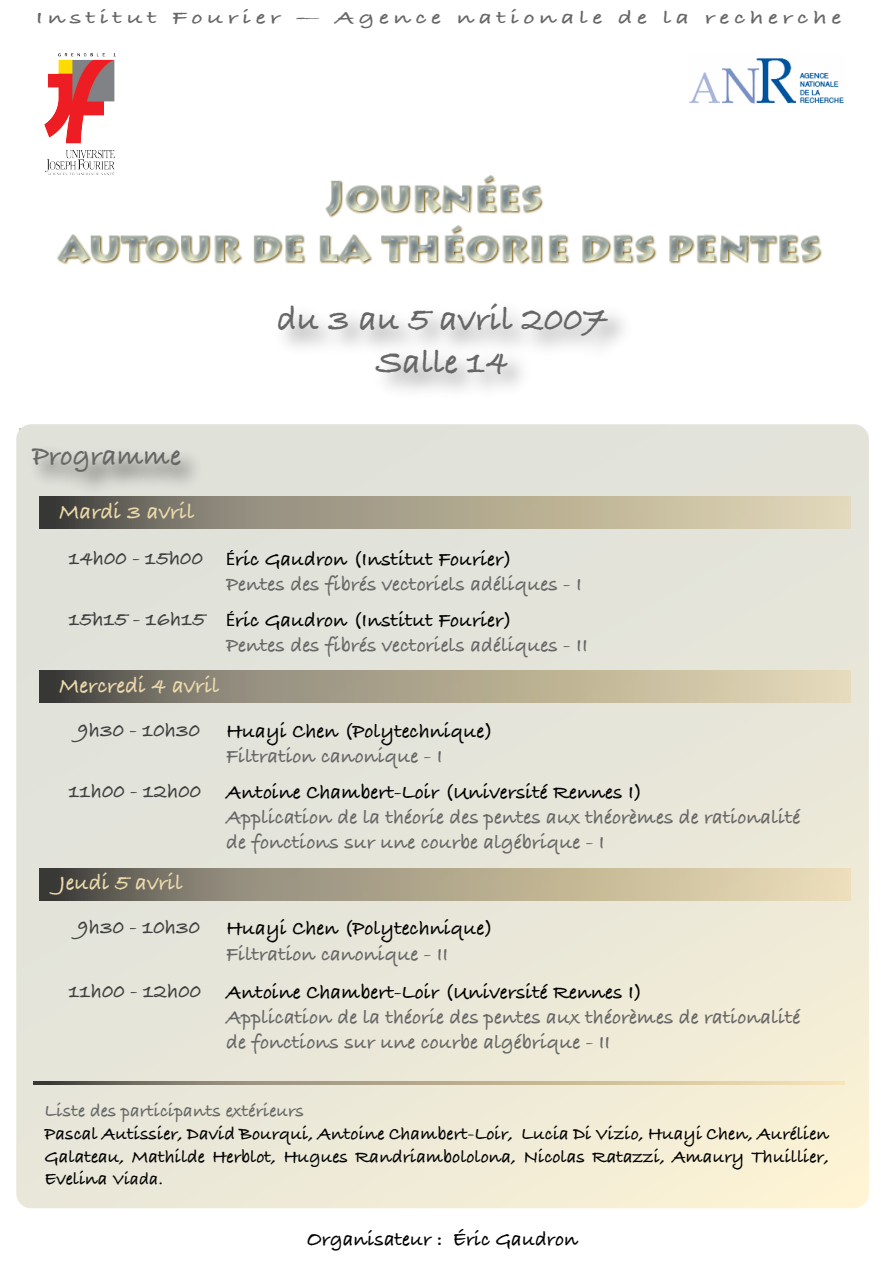
<style>
.page{position:relative;width:893px;height:1263px;background:#fff}
.page>*{position:absolute;margin:0;border:0;box-sizing:border-box;transform-origin:0 0}
.t1{font:35.7px/42.9px "Bradley Hand ITCTT Bold";color:#666;text-align:center}
.t2{font:29.4px "Bradley Hand ITCTT Bold";color:#666665}
.t3{font:23.1px "Bradley Hand ITCTT Bold";color:#ecdaab}
.t4{font:21px/25.2px "Bradley Hand ITCTT Bold";color:#666}
.t5{font:21px/25.2px "Bradley Hand ITCTT Bold";color:#000}
.t6{font:19.65px "Bradley Hand ITCTT Bold";letter-spacing:.17em;color:#666;scale:1.33 1}
.t7{font:18.9px/22.6px "Bradley Hand ITCTT Bold";color:#000;text-align:justify}
.t8{font:18.9px "Bradley Hand ITCTT Bold";color:#666}
.s1{color:#3f3f3f}
.s2{font-family:"Myriad";font-size:18px;color:#000}
.s3{color:#000}
.s4{color:#666}
.s5{font-size:17.85px}
</style>
<div class="page">
<img style="left:689px;top:58px;width:155px;height:46px">
<img style="left:44px;top:53px;width:71px;height:122px">
<img style="left:57px;top:176px;width:765px;height:89px">
<div style="left:16px;top:424px;width:853px;height:784px;background:linear-gradient(to right,#e0e1d8,#ede9d7);border-radius:15px"></div>
<svg style="left:39px;top:496px;width:812px;height:32px;background:#aca58e"></svg>
<svg style="left:39px;top:671px;width:812px;height:32px;background:#a79f89"></svg>
<svg style="left:39px;top:868px;width:812px;height:32px;background:#aaa188"></svg>
<img style="left:20px;top:428px;width:194px;height:81px">
<svg style="left:33px;top:1081px;width:811px;height:3px;background:#afa488"></svg>
<p class="t6" style="left:36px;top:3px;width:607px">Institut Fourier — Agence nationale de la recherche</p>
<h2 class="t2" style="left:32px;top:433px;width:151px">Programme</h2>
<p class="t3" style="left:59px;top:494px;width:137px">Mardi 3 avril</p>
<h1 class="t1" style="left:277px;top:296px;width:332px">du 3 au 5 avril 2007<br>Salle 14</h1>
<p class="t4" style="left:226px;top:545px;width:357px;text-indent:-158px"><span class="s1">14h00 - 15h00</span> <span class="s2">É</span><span class="s3">ric Gaudron (Institut Fourier)<br></span>Pentes des fibrés vectoriels adéliques - I</p>
<p class="t4" style="left:226px;top:606px;width:363px;text-indent:-158px"><span class="s1">15h15 - 16h15</span> <span class="s2">É</span><span class="s3">ric Gaudron (Institut Fourier)<br></span>Pentes des fibrés vectoriels adéliques - II</p>
<p class="t3" style="left:59px;top:668px;width:162px">Mercredi 4 avril</p>
<p class="t5" style="left:226px;top:717px;width:268px;text-indent:-149px"><span class="s1">9h30 - 10h30</span> Huayi Chen (Polytechnique)<br><span class="s4">Filtration canonique - I</span></p>
<p class="t4" style="left:226px;top:778px;width:575px;text-indent:-158px"><span class="s1">11h00 - 12h00</span> <span class="s3">Antoine Chambert-Loir (Université Rennes I)<br></span>Application de la théorie des pentes aux théorèmes de rationalité de fonctions sur une courbe algébrique - I</p>
<p class="t3" style="left:59px;top:865px;width:125px">Jeudi 5 avril</p>
<p class="t5" style="left:226px;top:915px;width:268px;text-indent:-149px"><span class="s1">9h30 - 10h30</span> Huayi Chen (Polytechnique)<br><span class="s4">Filtration canonique - II</span></p>
<p class="t4" style="left:226px;top:978px;width:575px;text-indent:-158px"><span class="s1">11h00 - 12h00</span> <span class="s3">Antoine Chambert-Loir (Université Rennes I)<br></span>Application de la théorie des pentes aux théorèmes de rationalité de fonctions sur une courbe algébrique - II</p>
<p class="t8" style="left:45px;top:1096px;width:261px">Liste des participants extérieurs</p>
<p class="t7" style="left:45px;top:1121px;width:786px">Pascal Autissier, David Bourqui, Antoine Chambert-Loir, Lucia Di Vizio, Huayi Chen, Aurélien Galateau, Mathilde Herblot, Hugues Randriambololona, Nicolas Ratazzi, Amaury Thuillier, Evelina <span class="s5">Viada.</span></p>
<p class="t5" style="left:307px;top:1226px;width:273px">Organisateur : Éric Gaudron</p>
</div>
